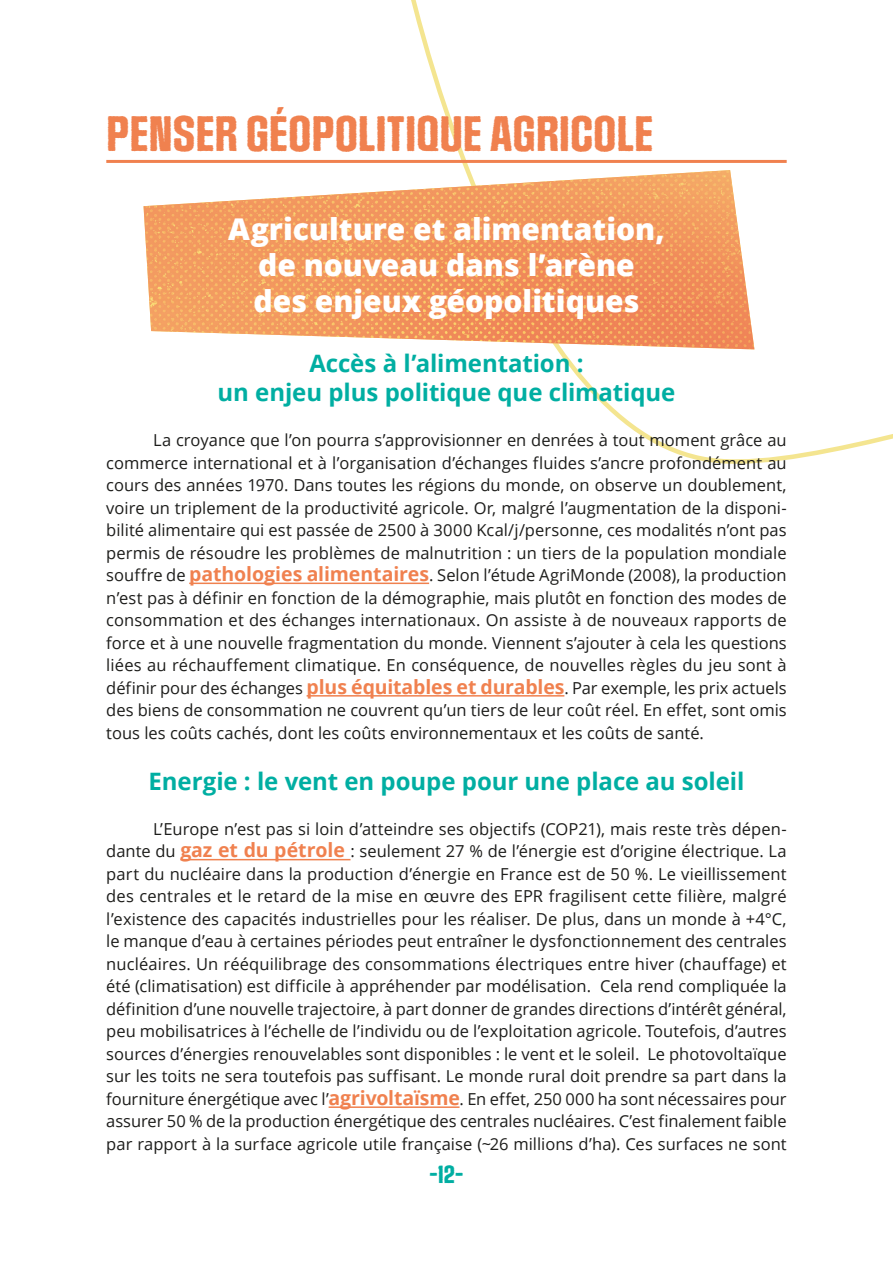
<style>
.page{position:relative;width:893px;height:1263px;background:#fff}
.page>*{position:absolute;margin:0;border:0;box-sizing:border-box;transform-origin:0 0}
.Titre_1{font:42px "Social Gothic Rough";letter-spacing:-.005em;color:#f0814f}
.Titre_2{font:800 30px/36px "Open Sans";color:#fff;text-align:center}
.Titre_3{font:700 24px/28.8px "Open Sans";letter-spacing:-.005em;color:#00aea2;text-align:center}
.t1{font:21px "Social Gothic Rough";color:#00aea2}
.Texte_justifié_-_Colonne_simple{font:16.5px/22.5px "Open Sans";color:#1d1d1b;text-align:justify}
.s1{font-weight:700;font-size:19.5px;color:#f0814f}
</style>
<div class="page">
<svg style="left:401px;top:0;width:492px;height:464px"></svg>
<img style="left:144px;top:170px;width:610px;height:179px">
<hr style="left:189px;top:582px;width:240px;height:2px;background:#f0814f">
<hr style="left:307px;top:695px;width:257px;height:1px;background:#f0814f">
<hr style="left:180px;top:859px;width:170px;height:1px;background:#f0814f">
<hr style="left:329px;top:1106px;width:131px;height:2px;background:#f0814f">
<hr style="left:106px;top:160px;width:681px;height:3px;background:#f0814f">
<p class="Titre_1" style="left:106px;top:107px;width:549px">PENSER GÉOPOLITIQUE AGRICOLE</p>
<p class="Titre_2" style="left:228px;top:210px;width:438px">Agriculture et alimentation, de nouveau dans l’arène des enjeux géopolitiques</p>
<p class="Titre_3" style="left:218px;top:348px;width:459px">Accès à l’alimentation :<br>un enjeu plus politique que climatique</p>
<p class="Texte_justifié_-_Colonne_simple" style="left:106px;top:428px;width:682px;text-indent:47px">La croyance que l’on pourra s’approvisionner en denrées à tout moment grâce au commerce international et à l’organisation d’échanges fluides s’ancre profondément au cours des années 1970. Dans toutes les régions du monde, on observe un doublement, voire un triplement de la productivité agricole. Or, malgré l’augmentation de la disponi&shy;bilité alimentaire qui est passée de 2500 à 3000 Kcal/j/personne, ces modalités n’ont pas permis de résoudre les problèmes de malnutrition : un tiers de la population mondiale souffre de <span class="s1">pathologies alimentaires</span>. Selon l’étude AgriMonde (2008), la production n’est pas à définir en fonction de la démographie, mais plutôt en fonction des modes de consommation et des échanges internationaux. On assiste à de nouveaux rapports de force et à une nouvelle fragmentation du monde. Viennent s’ajouter à cela les questions liées au réchauffement climatique. En conséquence, de nouvelles règles du jeu sont à définir pour des échanges <span class="s1">plus équitables et durables</span>. Par exemple, les prix actuels des biens de consommation ne couvrent qu’un tiers de leur coût réel. En effet, sont omis tous les coûts cachés, dont les coûts environnementaux et les coûts de santé.</p>
<p class="Titre_3" style="left:149px;top:766px;width:597px">Energie : le vent en poupe pour une place au soleil</p>
<p class="Texte_justifié_-_Colonne_simple" style="left:106px;top:817px;width:682px;text-indent:47px">L’Europe n’est pas si loin d’atteindre ses objectifs (COP21), mais reste très dépen&shy;dante du <span class="s1">gaz et du pétrole</span> : seulement 27 % de l’énergie est d’origine électrique. La part du nucléaire dans la production d’énergie en France est de 50 %. Le vieillissement des centrales et le retard de la mise en œuvre des EPR fragilisent cette filière, malgré l’existence des capacités industrielles pour les réaliser. De plus, dans un monde à +4°C, le manque d’eau à certaines périodes peut entraîner le dysfonctionnement des centrales nucléaires. Un rééquilibrage des consommations électriques entre hiver (chauffage) et été (climatisation) est difficile à appréhender par modélisation. Cela rend compliquée la définition d’une nouvelle trajectoire, à part donner de grandes directions d’intérêt général, peu mobilisatrices à l’échelle de l’individu ou de l’exploitation agricole. Toutefois, d’autres sources d’énergies renouvelables sont disponibles : le vent et le soleil. Le photovoltaïque sur les toits ne sera toutefois pas suffisant. Le monde rural doit prendre sa part dans la fourniture énergétique avec l’<span class="s1">agrivoltaïsme</span>. En effet, 250 000 ha sont nécessaires pour assurer 50 % de la production énergétique des centrales nucléaires. C’est finalement faible par rapport à la surface agricole utile française (~26 millions d’ha). Ces surfaces ne sont</p>
<p class="t1" style="left:429px;top:1161px;width:36px">-12-</p>
</div>
